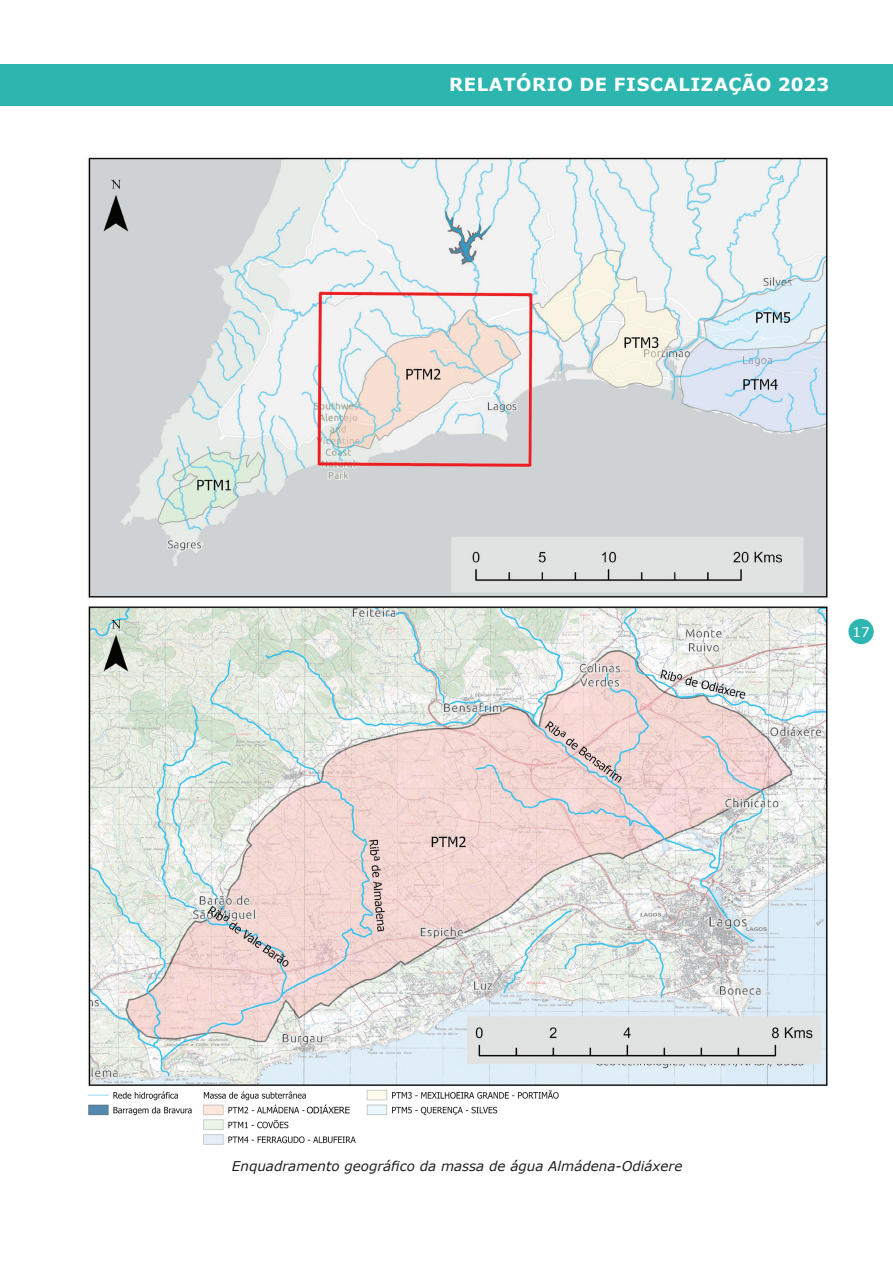
<style>
.page{position:relative;width:893px;height:1263px;background:#fff}
.page>*{position:absolute;margin:0;border:0;box-sizing:border-box;transform-origin:0 0}
.t1{font:700 18px "Verdana";letter-spacing:.035em;color:#fff}
.t2{font:italic 13.5px "Verdana";color:#231f20}
.t3{font:13.5px "Verdana";color:#fff}
</style>
<div class="page">
<div style="left:0;top:65px;width:893px;height:41px;background:#2cb6af"></div>
<div style="left:848px;top:619px;width:26px;height:25px;background:#2fb6b0;border-radius:50%"></div>
<img style="left:88px;top:157px;width:740px;height:929px">
<img style="left:88px;top:1089px;width:471px;height:56px">
<h1 class="t1" style="left:449px;top:72px;width:382px">RELATÓRIO DE FISCALIZAÇÃO 2023</h1>
<p class="t3" style="left:852px;top:622px;width:19px">17</p>
<p class="t2" style="left:232px;top:1156px;width:452px">Enquadramento geográfico da massa de água Almádena-Odiáxere</p>
</div>
